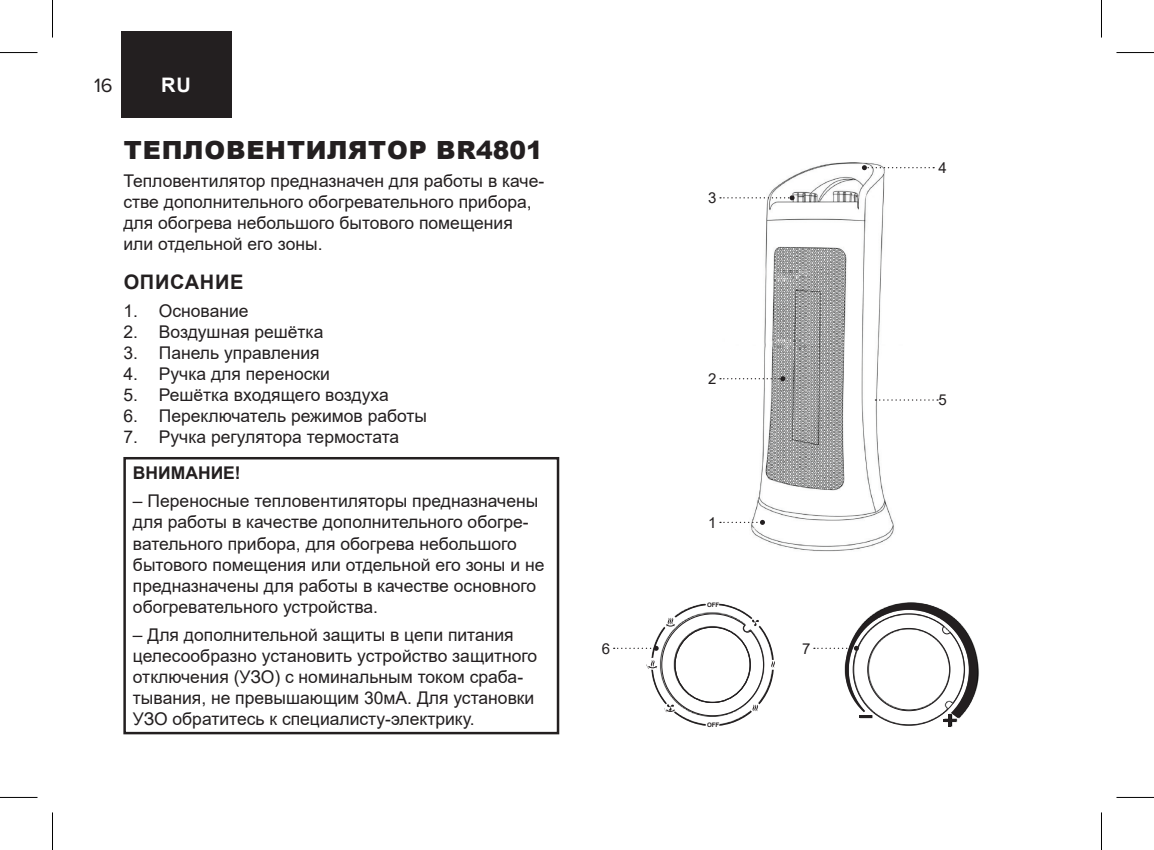
<style>
.page{position:relative;width:1154px;height:850px;background:#fff}
.page>*{position:absolute;margin:0;border:0;box-sizing:border-box;transform-origin:0 0}
.t1{font:900 25px "Arial";letter-spacing:.035em;color:#231f20}
.t2{font:700 20px "Arial";letter-spacing:.035em;color:#231f20}
.t3{font:20px "Proxima Nova";color:#231f20}
.t4{font:17.5px/21px "Arial";color:#231f20}
.t5{font:700 17.5px "Arial";color:#231f20}
.t6{font:15px "Arial";color:#231f20}
.t7{font:700 6.25px "Arial";color:#231f20}
.s1{font-family:"Arial";font-weight:700;color:#fff}
</style>
<div class="page">
<div style="left:121px;top:31px;width:110px;height:87px;background:#231f20"></div>
<div style="left:123px;top:456px;width:436px;height:278px;border:2px solid #231f20"></div>
<img style="left:751px;top:162px;width:150px;height:390px">
<img style="left:679px;top:603px;width:300px;height:124px">
<div style="left:706px;top:597px;width:13px;height:13px;background:#fff;border-radius:50%"></div>
<div style="left:768px;top:659px;width:10px;height:10px;background:#fff;border-radius:50%"></div>
<div style="left:706px;top:718px;width:13px;height:13px;background:#fff;border-radius:50%"></div>
<svg style="left:771px;top:661px;width:4px;height:6px"></svg>
<svg style="left:720px;top:519px;width:45px;height:5px"></svg>
<svg style="left:614px;top:613px;width:150px;height:103px"></svg>
<svg style="left:814px;top:602px;width:163px;height:124px"></svg>
<svg style="left:720px;top:376px;width:65px;height:5px"></svg>
<svg style="left:720px;top:195px;width:74px;height:5px"></svg>
<svg style="left:862px;top:165px;width:72px;height:5px"></svg>
<svg style="left:875px;top:399px;width:63px;height:1px"></svg>
<hr style="left:0;top:52px;width:38px;height:1px;background:#000">
<hr style="left:1116px;top:52px;width:38px;height:1px;background:#000">
<hr style="left:0;top:796px;width:38px;height:1px;background:#000">
<hr style="left:1116px;top:796px;width:38px;height:1px;background:#000">
<hr style="left:52px;top:0;width:1px;height:38px;background:#000">
<hr style="left:52px;top:812px;width:1px;height:37px;background:#000">
<hr style="left:1101px;top:0;width:1px;height:38px;background:#000">
<hr style="left:1101px;top:812px;width:1px;height:37px;background:#000">
<p class="t3" style="left:94px;top:74px;width:98px">16 RU<span class="s1">RU</span></p>
<h1 class="t1" style="left:124px;top:132px;width:421px">ТЕПЛОВЕНТИЛЯТОР BR4801</h1>
<p class="t4" style="left:123px;top:170px;width:422px">Тепловентилятор предназначен для работы в каче&shy;стве дополнительного обогревательного прибора, для обогрева небольшого бытового помещения или отдельной его зоны.</p>
<p class="t2" style="left:124px;top:267px;width:121px">ОПИСАНИЕ</p>
<p class="t4" style="left:123px;top:300px;width:127px">1. Основание</p>
<p class="t4" style="left:123px;top:321px;width:202px">2. Воздушная решётка</p>
<p class="t4" style="left:123px;top:342px;width:198px">3. Панель управления</p>
<p class="t4" style="left:123px;top:363px;width:208px">4. Ручка для переноски</p>
<p class="t4" style="left:123px;top:384px;width:267px">5. Решётка входящего воздуха</p>
<p class="t4" style="left:123px;top:405px;width:305px">6. Переключатель режимов работы</p>
<p class="t4" style="left:123px;top:426px;width:277px">7. Ручка регулятора термостата</p>
<p class="t5" style="left:133px;top:460px;width:109px">ВНИМАНИЕ!</p>
<p class="t4" style="left:133px;top:490px;width:413px">– Переносные тепловентиляторы предназначены для работы в качестве дополнительного обогре&shy;вательного прибора, для обогрева небольшого бытового помещения или отдельной его зоны и не предназначены для работы в качестве основного обогревательного устройства.</p>
<p class="t4" style="left:133px;top:623px;width:406px">– Для дополнительной защиты в цепи питания целесообразно установить устройство защитного отключения (УЗО) с номинальным током сраба&shy;тывания, не превышающим 30мА. Для установки УЗО обратитесь к специалисту-электрику.</p>
<p class="t6" style="left:708px;top:187px;width:10px">3</p>
<p class="t6" style="left:708px;top:368px;width:10px">2</p>
<p class="t6" style="left:708px;top:512px;width:10px">1</p>
<p class="t7" style="left:707px;top:600px;width:14px">OFF</p>
<p class="t6" style="left:602px;top:637px;width:10px">6</p>
<p class="t6" style="left:802px;top:637px;width:10px">7</p>
<p class="t7" style="left:707px;top:720px;width:14px">OFF</p>
<p class="t6" style="left:938px;top:157px;width:10px">4</p>
<p class="t6" style="left:938px;top:389px;width:10px">5</p>
</div>
